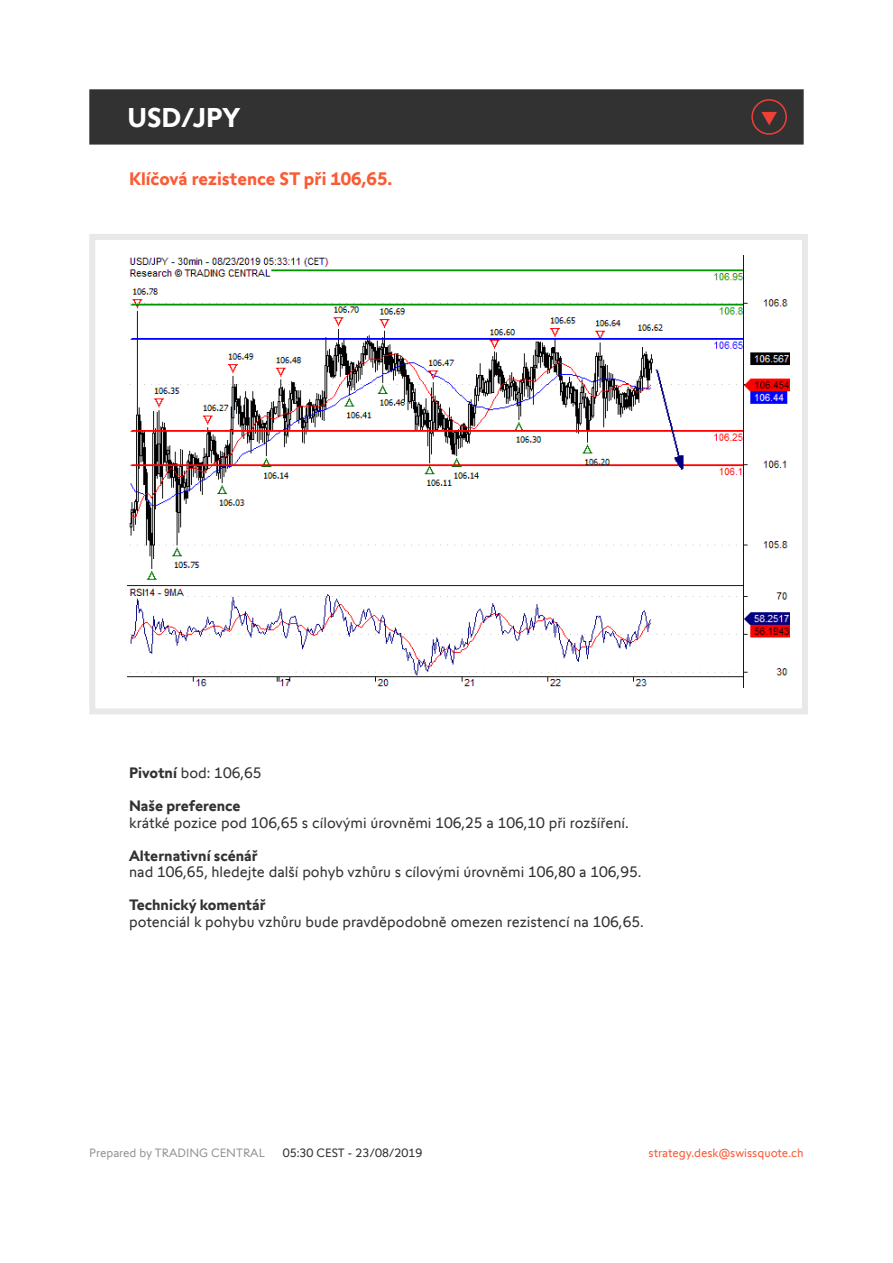
<style>
.page{position:relative;width:893px;height:1263px;background:#fff}
.page>*{position:absolute;margin:0;border:0;box-sizing:border-box;transform-origin:0 0}
.t1{font:700 27px "Swissquote CT";color:#fff}
.t2{font:700 18px "Swissquote CT";color:#fa5b35}
.t3{font:15px "Swissquote CT";color:#323232}
.t4{font:700 15px "Swissquote CT";color:#323232}
.t5{font:12px "Swissquote CT";color:#fa5b35}
.t6{font:12px "Swissquote CT";color:#939598}
.t7{font:12px "Swissquote CT";color:#323232}
.s1{font-weight:700}
</style>
<div class="page">
<div style="left:89px;top:234px;width:719px;height:480px;border:6px solid #e9e8e7"></div>
<div style="left:89px;top:89px;width:715px;height:56px;background:#323232;border:2px solid #323232"></div>
<img style="left:128px;top:255px;width:661px;height:432px">
<svg style="left:751px;top:99px;width:36px;height:36px"></svg>
<h1 class="t1" style="left:128px;top:101px;width:114px">USD/JPY</h1>
<p class="t2" style="left:129px;top:168px;width:265px">Klíčová rezistence ST při 106,65.</p>
<p class="t3" style="left:129px;top:764px;width:134px"><span class="s1">Pivotní</span> bod: 106,65</p>
<p class="t4" style="left:129px;top:797px;width:113px">Naše preference</p>
<p class="t3" style="left:129px;top:814px;width:501px">krátké pozice pod 106,65 s cílovými úrovněmi 106,25 a 106,10 při rozšíření.</p>
<p class="t4" style="left:129px;top:846px;width:130px">Alternativní scénář</p>
<p class="t3" style="left:129px;top:863px;width:514px">nad 106,65, hledejte další pohyb vzhůru s cílovými úrovněmi 106,80 a 106,95.</p>
<p class="t4" style="left:129px;top:896px;width:138px">Technický komentář</p>
<p class="t3" style="left:129px;top:913px;width:516px">potenciál k pohybu vzhůru bude pravděpodobně omezen rezistencí na 106,65.</p>
<p class="t6" style="left:89px;top:1145px;width:177px">Prepared by TRADING CENTRAL</p>
<p class="t7" style="left:283px;top:1145px;width:141px">05:30 CEST - 23/08/2019</p>
<p class="t5" style="left:649px;top:1145px;width:157px">strategy.desk@swissquote.ch</p>
</div>
